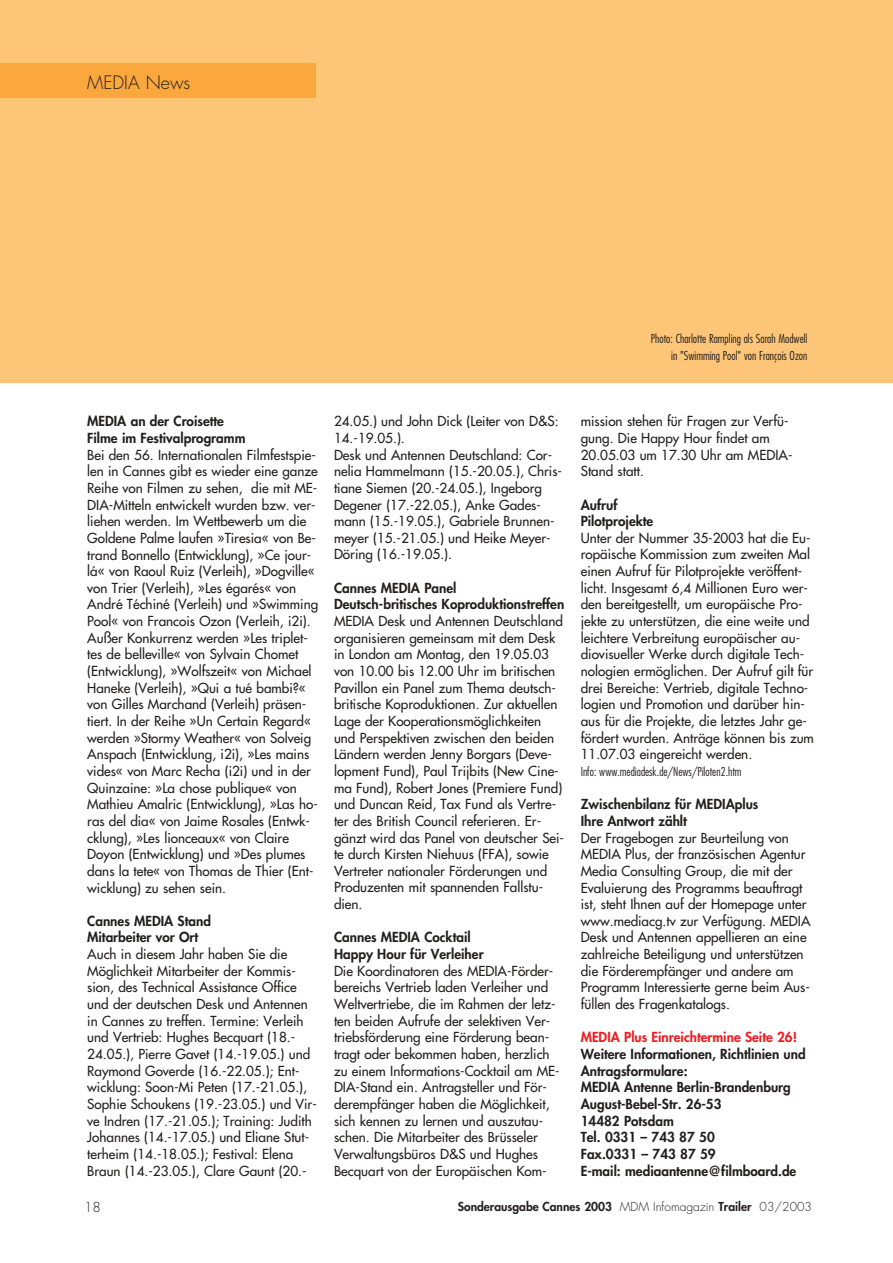
<style>
.page{position:relative;width:893px;height:1263px;background:#fff}
.page>*{position:absolute;margin:0;border:0;box-sizing:border-box;transform-origin:0 0}
.t1{font:300 18px "Futura";color:#231f1f}
.t2{font:13.5px/16.6px "Futura";color:#231f1f}
.t3{font:800 13.5px/16.6px "Futura";color:#231f1f}
.t4{font:800 13.5px "Futura";color:#ee1c24}
.t5{font:300 13.5px "Futura";color:#231f1f}
.t6{font:300 condensed 12px/16.6px "Futura";color:#231f1f;text-align:right}
.t7{font:800 12px "Futura";color:#231f1f}
.s1{font-weight:300}
</style>
<div class="page">
<div style="left:0;top:0;width:892px;height:383px;background:#fdc578"></div>
<div style="left:0;top:64px;width:315px;height:34px;background:#faa73e"></div>
<h1 class="t1" style="left:87px;top:74px;width:105px">MEDIA News</h1>
<p class="t6" style="left:651px;top:331px;width:158px">Photo: Charlotte Rampling als Sarah Modwell in "Swimming Pool" von François Ozon</p>
<p class="t3" style="left:87px;top:414px;width:160px">MEDIA an der Croisette<br>Filme im Festivalprogramm</p>
<p class="t2" style="left:87px;top:447px;width:232px">Bei den 56. Internationalen Filmfestspie&shy;len in Cannes gibt es wieder eine ganze Reihe von Filmen zu sehen, die mit ME-DIA-Mitteln entwickelt wurden bzw. ver&shy;liehen werden. Im Wettbewerb um die Goldene Palme laufen »Tiresia« von Be&shy;trand Bonnello (Entwicklung), »Ce jour&shy;lá« von Raoul Ruiz (Verleih), »Dogville« von Trier (Verleih), »Les égarés« von André Téchiné (Verleih) und »Swimming Pool« von Francois Ozon (Verleih, i2i).<br>Außer Konkurrenz werden »Les triplet&shy;tes de belleville« von Sylvain Chomet (Entwicklung), »Wolfszeit« von Michael Haneke (Verleih), »Qui a tué bambi?« von Gilles Marchand (Verleih) präsen&shy;tiert. In der Reihe »Un Certain Regard« werden »Stormy Weather« von Solveig Anspach (Entwicklung, i2i), »Les mains vides« von Marc Recha (i2i) und in der Quinzaine: »La chose publique« von Mathieu Amalric (Entwicklung), »Las ho&shy;ras del dia« von Jaime Rosales (Entwk&shy;cklung), »Les lionceaux« von Claire Doyon (Entwicklung) und »Des plumes dans la tete« von Thomas de Thier (Ent&shy;wicklung) zu sehen sein.</p>
<p class="t3" style="left:87px;top:914px;width:125px">Cannes MEDIA Stand<br>Mitarbeiter vor Ort</p>
<p class="t2" style="left:87px;top:947px;width:231px">Auch in diesem Jahr haben Sie die Möglichkeit Mitarbeiter der Kommis&shy;sion, des Technical Assistance Office und der deutschen Desk und Antennen in Cannes zu treffen. Termine: Verleih und Vertrieb: Hughes Becquart (18.- 24.05.), Pierre Gavet (14.-19.05.) und Raymond Goverde (16.-22.05.); Ent&shy;wicklung: Soon-Mi Peten (17.-21.05.), Sophie Schoukens (19.-23.05.) und Vir&shy;ve Indren (17.-21.05.); Training: Judith Johannes (14.-17.05.) und Eliane Stut&shy;terheim (14.-18.05.); Festival: Elena Braun (14.-23.05.), Clare Gaunt (20.-</p>
<p class="t2" style="left:334px;top:414px;width:229px">24.05.) und John Dick (Leiter von D&amp;S:<br>14.-19.05.).<br>Desk und Antennen Deutschland: Cor&shy;nelia Hammelmann (15.-20.05.), Chris&shy;tiane Siemen (20.-24.05.), Ingeborg Degener (17.-22.05.), Anke Gades&shy;mann (15.-19.05.), Gabriele Brunnen&shy;meyer (15.-21.05.) und Heike Meyer-Döring (16.-19.05.).</p>
<p class="t3" style="left:334px;top:581px;width:232px">Cannes MEDIA Panel<br>Deutsch-britisches Koproduktionstreffen</p>
<p class="t2" style="left:334px;top:614px;width:231px">MEDIA Desk und Antennen Deutschland organisieren gemeinsam mit dem Desk in London am Montag, den 19.05.03 von 10.00 bis 12.00 Uhr im britischen Pavillon ein Panel zum Thema deutsch&shy;britische Koproduktionen. Zur aktuellen Lage der Kooperationsmöglichkeiten und Perspektiven zwischen den beiden Ländern werden Jenny Borgars (Deve&shy;lopment Fund), Paul Trijbits (New Cine&shy;ma Fund), Robert Jones (Premiere Fund) und Duncan Reid, Tax Fund als Vertre&shy;ter des British Council referieren. Er&shy;gänzt wird das Panel von deutscher Sei&shy;te durch Kirsten Niehuus (FFA), sowie Vertreter nationaler Förderungen und Produzenten mit spannenden Fallstu&shy;dien.</p>
<p class="t3" style="left:334px;top:930px;width:151px">Cannes MEDIA Cocktail<br>Happy Hour für Verleiher</p>
<p class="t2" style="left:334px;top:963px;width:227px">Die Koordinatoren des MEDIA-Förder&shy;bereichs Vertrieb laden Verleiher und Weltvertriebe, die im Rahmen der letz&shy;ten beiden Aufrufe der selektiven Ver&shy;triebsförderung eine Förderung bean&shy;tragt oder bekommen haben, herzlich zu einem Informations-Cocktail am ME-DIA-Stand ein. Antragsteller und För&shy;derempfänger haben die Möglichkeit, sich kennen zu lernen und auszutau&shy;schen. Die Mitarbeiter des Brüsseler Verwaltungsbüros D&amp;S und Hughes Becquart von der Europäischen Kom-</p>
<p class="t2" style="left:580px;top:414px;width:213px">mission stehen für Fragen zur Verfü&shy;gung. Die Happy Hour findet am<br>20.05.03 um 17.30 Uhr am MEDIA-<br>Stand statt.</p>
<p class="t3" style="left:580px;top:497px;width:74px">Aufruf<br>Pilotprojekte</p>
<p class="t2" style="left:580px;top:530px;width:235px">Unter der Nummer 35-2003 hat die Eu&shy;ropäische Kommission zum zweiten Mal einen Aufruf für Pilotprojekte veröffent&shy;licht. Insgesamt 6,4 Millionen Euro wer&shy;den bereitgestellt, um europäische Pro&shy;jekte zu unterstützen, die eine weite und leichtere Verbreitung europäischer au&shy;diovisueller Werke durch digitale Tech&shy;nologien ermöglichen. Der Aufruf gilt für drei Bereiche: Vertrieb, digitale Techno&shy;logien und Promotion und darüber hin&shy;aus für die Projekte, die letztes Jahr ge&shy;fördert wurden. Anträge können bis zum 11.07.03 eingereicht werden.</p>
<p class="t6" style="left:580px;top:764px;width:162px">Info: www.mediadesk.de/News/Piloten2.htm</p>
<p class="t3" style="left:580px;top:797px;width:179px">Zwischenbilanz für MEDIAplus<br>Ihre Antwort zählt</p>
<p class="t2" style="left:580px;top:830px;width:231px">Der Fragebogen zur Beurteilung von MEDIA Plus, der französischen Agentur Media Consulting Group, die mit der Evaluierung des Programms beauftragt ist, steht Ihnen auf der Homepage unter www.mediacg.tv zur Verfügung. MEDIA Desk und Antennen appellieren an eine zahlreiche Beteiligung und unterstützen die Förderempfänger und andere am Programm Interessierte gerne beim Aus&shy;füllen des Fragenkatalogs.</p>
<p class="t4" style="left:580px;top:1031px;width:218px">MEDIA Plus Einreichtermine Seite 26!</p>
<p class="t3" style="left:580px;top:1047px;width:226px">Weitere Informationen, Richtlinien und<br>Antragsformulare:<br>MEDIA Antenne Berlin-Brandenburg<br>August-Bebel-Str. 26-53<br>14482 Potsdam<br>Tel. 0331 – 743 87 50<br>Fax.0331 – 743 87 59<br>E-mail: mediaantenne@filmboard.de</p>
<p class="t5" style="left:84px;top:1201px;width:18px">18</p>
<p class="t7" style="left:458px;top:1201px;width:356px">Sonderausgabe Cannes 2003 <span class="s1">MDM Infomagazin</span> Trailer <span class="s1">03/2003</span></p>
</div>
